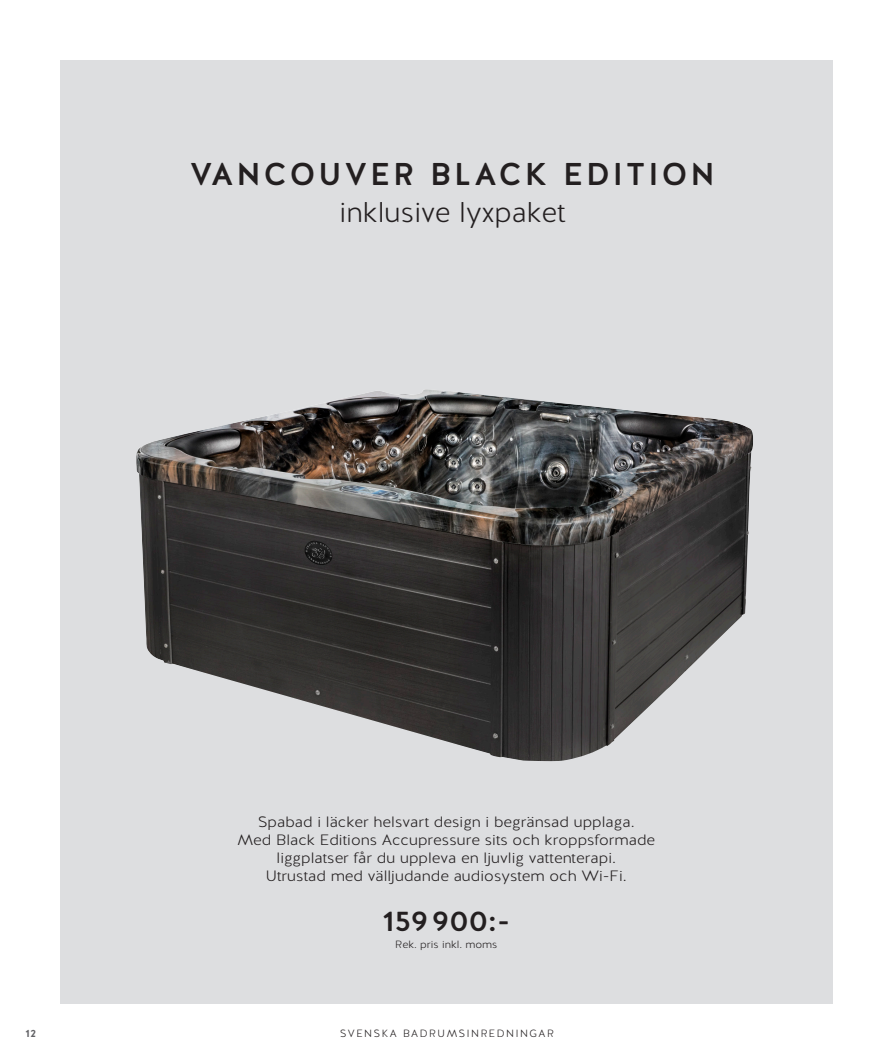
<style>
.page{position:relative;width:893px;height:1063px;background:#fff}
.page>*{position:absolute;margin:0;border:0;box-sizing:border-box;transform-origin:0 0}
.t1{font:500 31.5px "Halis R";letter-spacing:.1em;color:#231f20}
.t2{font:300 28.5px "Halis R";color:#231f20}
.t3{font:500 28.5px "Halis R";color:#231f20;scale:1.05 1}
.t4{font:300 15px "Halis R";color:#231f20;scale:1.05 1}
.t5{font:10.5px "Halis R S Light";letter-spacing:.15em;color:#231f20}
.t6{font:300 10.5px "Halis R";color:#231f20;scale:1.05 1}
.t7{font:700 10.5px "Halis R";color:#636366}
</style>
<div class="page">
<div style="left:61px;top:60px;width:772px;height:943px;background:#dddee0"></div>
<img style="left:136px;top:389px;width:617px;height:372px">
<p class="t1" style="left:190px;top:153px;width:526px">VANCOUVER BLACK EDITION</p>
<p class="t2" style="left:339px;top:195px;width:228px">inklusive lyxpaket</p>
<p class="t4" style="left:258px;top:812px;width:360px">Spabad i läcker helsvart design i begränsad upplaga.</p>
<p class="t4" style="left:237px;top:830px;width:399px">Med Black Editions Accupressure sits och kroppsformade</p>
<p class="t4" style="left:277px;top:848px;width:325px">liggplatser får du uppleva en ljuvlig vattenterapi.</p>
<p class="t4" style="left:266px;top:866px;width:345px">Utrustad med välljudande audiosystem och Wi-Fi.</p>
<p class="t3" style="left:382px;top:903px;width:123px">159900:-</p>
<p class="t6" style="left:395px;top:938px;width:99px">Rek. pris inkl. moms</p>
<p class="t7" style="left:25px;top:1027px;width:12px">12</p>
<p class="t5" style="left:340px;top:1026px;width:215px">SVENSKA BADRUMSINREDNINGAR</p>
</div>
